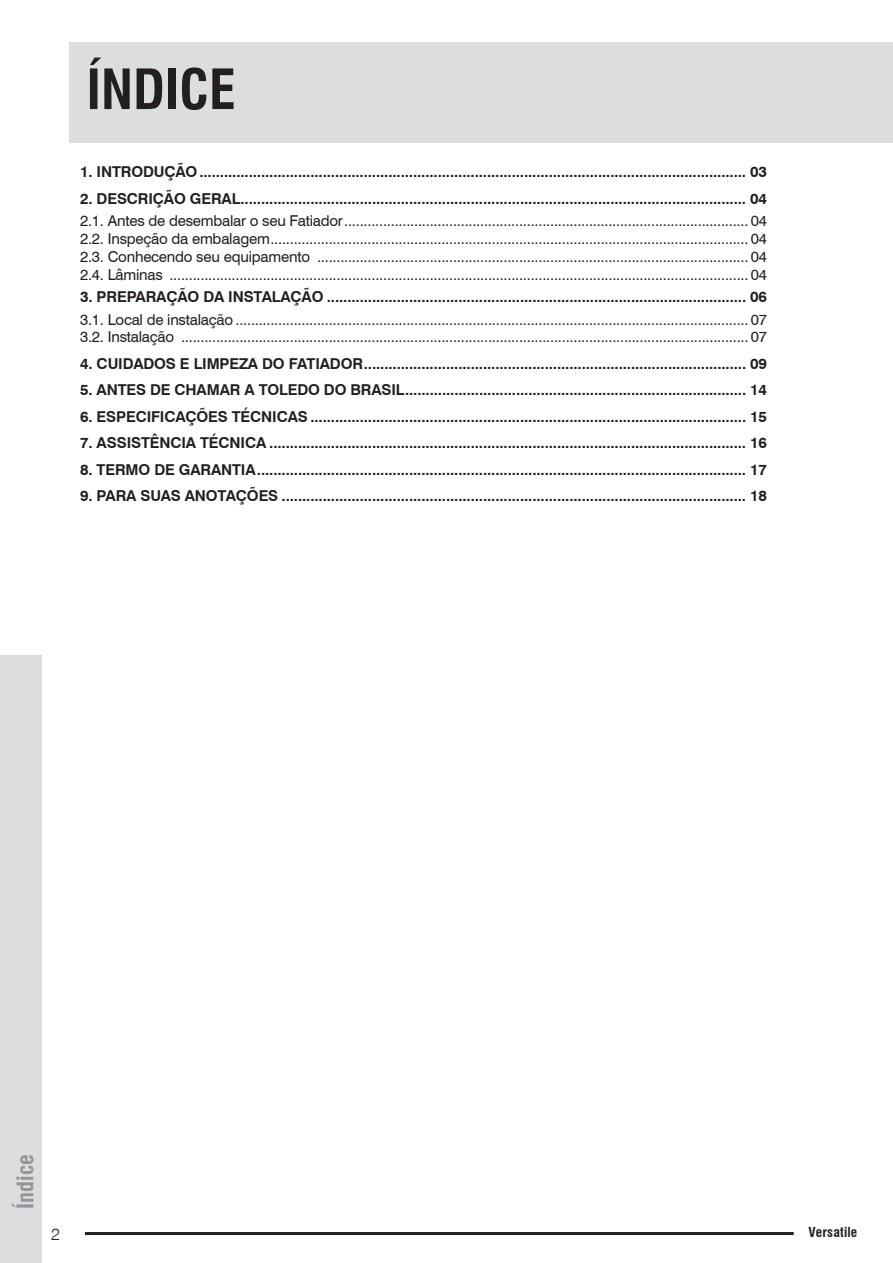
<style>
.page{position:relative;width:893px;height:1263px;background:#fff}
.page>*{position:absolute;margin:0;border:0;box-sizing:border-box;transform-origin:0 0}
.Índice_-_Capítulo{font:700 condensed 54px "Swiss 721 BT";color:#231f20}
.Texto_Lateral{font:700 condensed 22.5px "Swiss 721 BT";color:#939598}
.Num__Página_Esq{font:300 16.5px "Swiss 721 BT";color:#231f20}
.Texto_Índice_Negrito{font:700 15px "Swiss 721 BT";letter-spacing:-.01em;color:#231f20}
.Texto_Índice{font:15px "Swiss 721 BT";letter-spacing:-.015em;color:#231f20}
.Texto_Índice_Negrito-2{font:15px "Swiss 721 BT";letter-spacing:-.015em;color:#231f20}
.Rodapé_Nome_Produto__Esquerda{font:700 condensed 13.5px "Swiss 721 BT";letter-spacing:.01em;color:#231f20}
</style>
<div class="page">
<hr style="left:892px;top:0;width:1px;height:1263px;background:#dcdddf">
<div style="left:69px;top:43px;width:824px;height:100px;background:#dcdddf"></div>
<div style="left:0;top:655px;width:41px;height:608px;background:#dcdddf"></div>
<hr style="left:85px;top:1232px;width:709px;height:3px;background:#231f20">
<p class="Índice_-_Capítulo" style="left:86px;top:57px;width:151px">ÍNDICE</p>
<p class="Texto_Índice_Negrito" style="left:80px;top:163px;width:689px">1. INTRODUÇÃO..................................................................................................................................... 03</p>
<p class="Texto_Índice_Negrito" style="left:80px;top:189px;width:689px">2. DESCRIÇÃO GERAL........................................................................................................................... 04</p>
<p class="Texto_Índice" style="left:80px;top:212px;width:689px">2.1. Antes de desembalar o seu Fatiador........................................................................................................ 04</p>
<p class="Texto_Índice" style="left:80px;top:230px;width:689px">2.2. Inspeção da embalagem........................................................................................................................... 04</p>
<p class="Texto_Índice" style="left:80px;top:248px;width:689px">2.3. Conhecendo seu equipamento ............................................................................................................... 04</p>
<p class="Texto_Índice" style="left:80px;top:266px;width:689px">2.4. Lâminas ..................................................................................................................................................... 04</p>
<p class="Texto_Índice_Negrito" style="left:80px;top:288px;width:689px">3. PREPARAÇÃO DA INSTALAÇÃO ...................................................................................................... 06</p>
<p class="Texto_Índice" style="left:80px;top:310px;width:689px">3.1. Local de instalação .................................................................................................................................... 07</p>
<p class="Texto_Índice_Negrito-2" style="left:80px;top:328px;width:689px">3.2. Instalação .................................................................................................................................................. 07</p>
<p class="Texto_Índice_Negrito" style="left:80px;top:354px;width:689px">4. CUIDADOS E LIMPEZA DO FATIADOR............................................................................................. 09</p>
<p class="Texto_Índice_Negrito" style="left:80px;top:381px;width:689px">5. ANTES DE CHAMAR A TOLEDO DO BRASIL................................................................................... 14</p>
<p class="Texto_Índice_Negrito" style="left:80px;top:407px;width:689px">6. ESPECIFICAÇÕES TÉCNICAS .......................................................................................................... 15</p>
<p class="Texto_Índice_Negrito" style="left:80px;top:434px;width:689px">7. ASSISTÊNCIA TÉCNICA .................................................................................................................... 16</p>
<p class="Texto_Índice_Negrito" style="left:80px;top:460px;width:689px">8. TERMO DE GARANTIA....................................................................................................................... 17</p>
<p class="Texto_Índice_Negrito" style="left:80px;top:487px;width:689px">9. PARA SUAS ANOTAÇÕES ................................................................................................................. 18</p>
<p class="Texto_Lateral" style="left:12px;top:1208px;width:56px;rotate:-90deg">Índice</p>
<p class="Num__Página_Esq" style="left:51px;top:1224px;width:10px">2</p>
<p class="Rodapé_Nome_Produto__Esquerda" style="left:809px;top:1224px;width:50px">Versatile</p>
</div>
